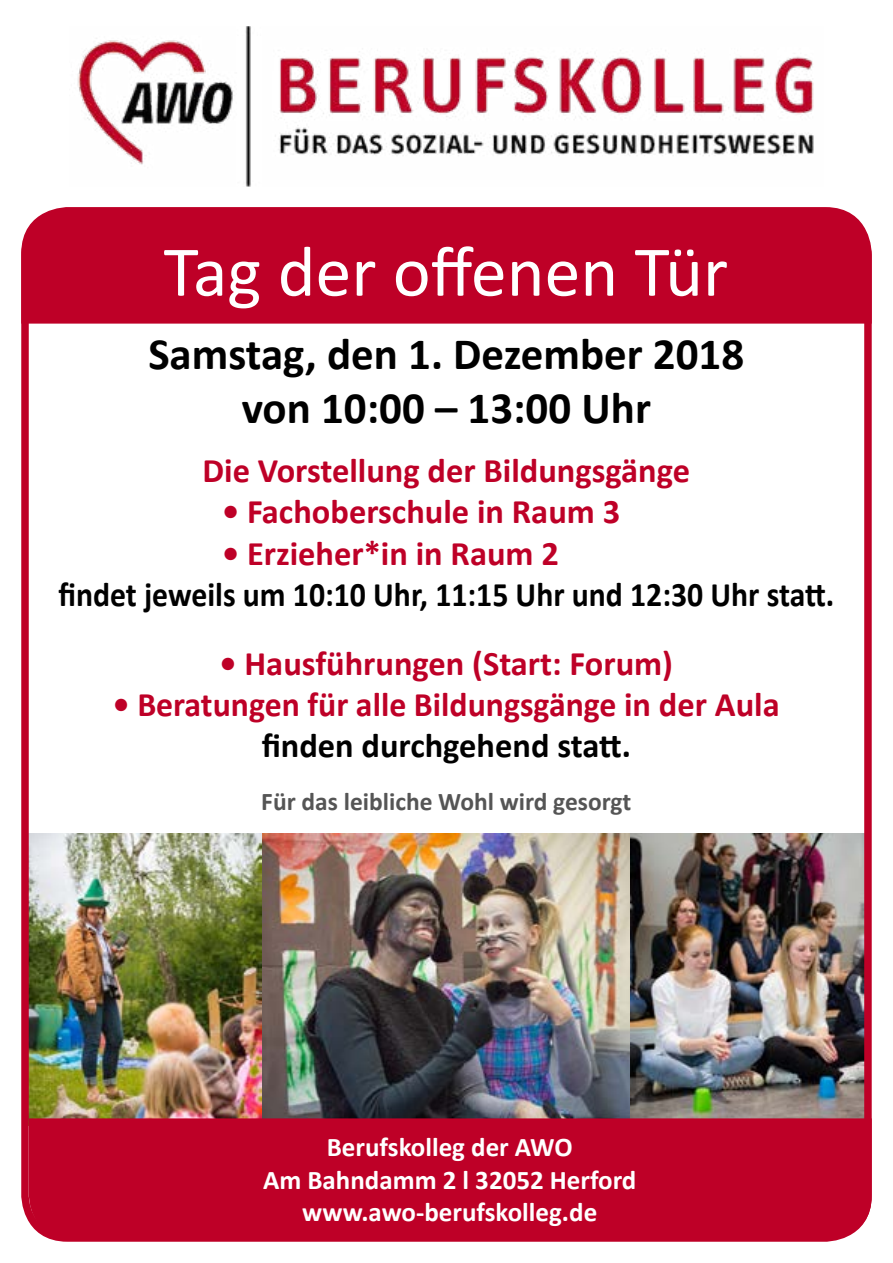
<style>
.page{position:relative;width:893px;height:1263px;background:#fff}
.page>*{position:absolute;margin:0;border:0;box-sizing:border-box;transform-origin:0 0}
.t1{font:72px "Calibri";color:#fff}
.t2{font:700 45px/54px "Calibri";color:#000;text-align:center}
.t3{font:700 34.5px "Calibri";color:#be0027}
.t4{font:700 34.5px "Calibri";color:#000;scale:.92 1}
.t5{font:700 34.5px "Calibri";color:#000}
.t6{font:700 27px/32.4px "Calibri";color:#fff;text-align:center}
.t7{font:700 25.5px "Calibri";color:#555}
</style>
<div class="page">
<img style="left:30px;top:833px;width:833px;height:285px">
<img style="left:77px;top:26px;width:737px;height:160px">
<div style="left:21px;top:207px;width:851px;height:1035px;border:8px solid #be0027;border-radius:43px"></div>
<div style="left:21px;top:214px;width:851px;height:110px;background:#be0027"></div>
<div style="left:29px;top:1118px;width:843px;height:120px;background:#be0027"></div>
<h1 class="t1" style="left:164px;top:227px;width:566px">Tag der offenen Tür</h1>
<h2 class="t2" style="left:148px;top:324px;width:597px">Samstag, den 1. Dezember 2018 von 10:00 – 13:00 Uhr</h2>
<p class="t3" style="left:202px;top:449px;width:489px">Die Vorstellung der Bildungsgänge</p>
<p class="t3" style="left:222px;top:490px;width:400px">• Fachoberschule in Raum 3</p>
<p class="t3" style="left:222px;top:532px;width:338px">• Erzieher*in in Raum 2</p>
<p class="t4" style="left:59px;top:573px;width:845px">findet jeweils um 10:10 Uhr, 11:15 Uhr und 12:30 Uhr statt.</p>
<p class="t3" style="left:220px;top:642px;width:455px">• Hausführungen (Start: Forum)</p>
<p class="t3" style="left:113px;top:683px;width:668px">• Beratungen für alle Bildungsgänge in der Aula</p>
<p class="t5" style="left:262px;top:724px;width:371px">finden durchgehend statt.</p>
<p class="t7" style="left:261px;top:785px;width:372px">Für das leibliche Wohl wird gesorgt</p>
<p class="t6" style="left:263px;top:1130px;width:375px">Berufskolleg der AWO<br>Am Bahndamm 2 l 32052 Herford www.awo-berufskolleg.de</p>
</div>
